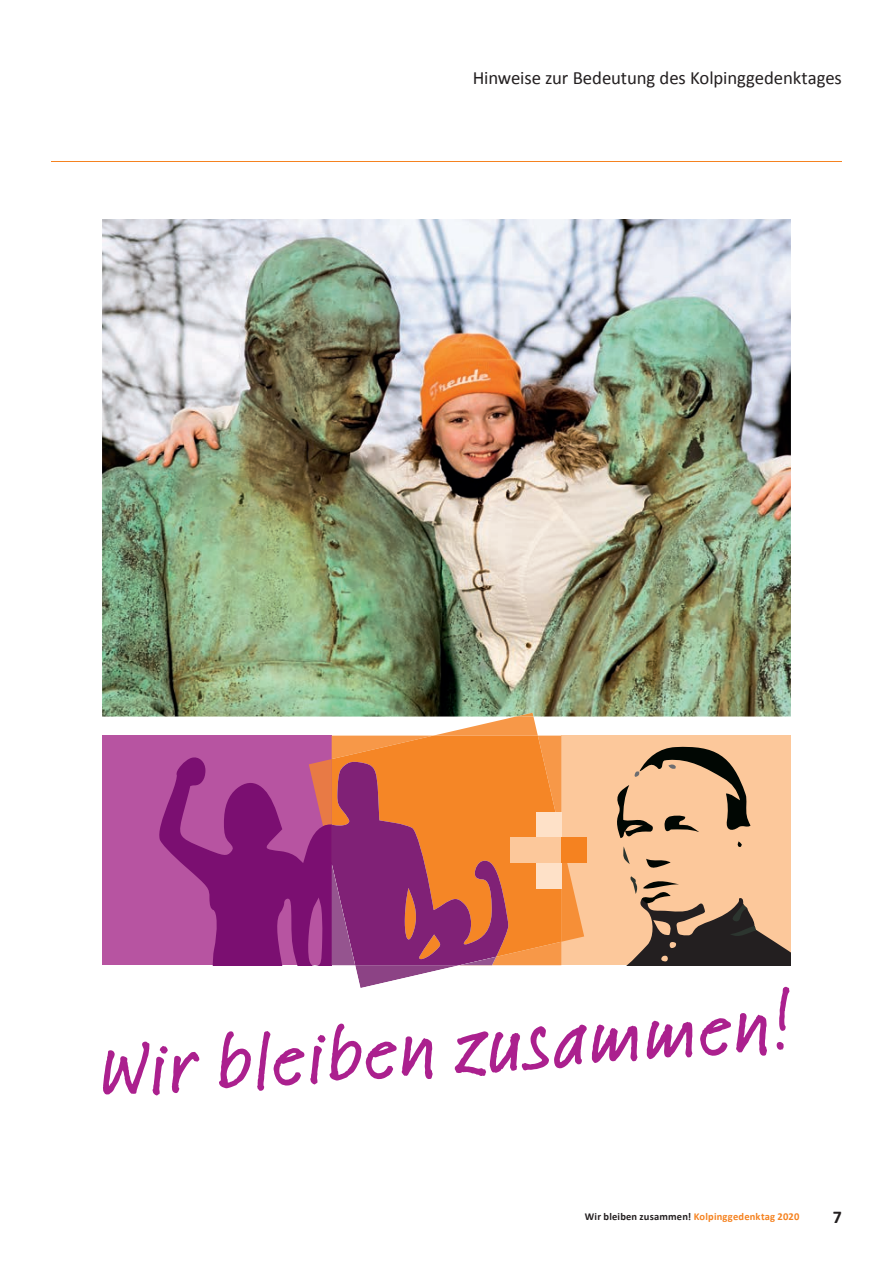
<style>
.page{position:relative;width:893px;height:1263px;background:#fff}
.page>*{position:absolute;margin:0;border:0;box-sizing:border-box;transform-origin:0 0}
.t1{font:18.75px "Calibri";letter-spacing:-.01em;color:#231f20}
.t2{font:700 18px "Calibri";color:#231f20}
.t3{font:700 10.5px "Calibri";letter-spacing:.02em;color:#f58220}
.s1{color:#231f20}
</style>
<div class="page">
<hr style="left:51px;top:161px;width:791px;height:1px;background:#f58220">
<img style="left:102px;top:219px;width:689px;height:497px">
<div style="left:102px;top:736px;width:230px;height:229px;background:#b754a1"></div>
<div style="left:561px;top:736px;width:230px;height:229px;background:#fcc89b"></div>
<svg style="left:433px;top:716px;width:105px;height:20px"></svg>
<img style="left:516px;top:713px;width:17px;height:3px">
<svg style="left:561px;top:745px;width:230px;height:220px"></svg>
<svg style="left:332px;top:736px;width:229px;height:221px;background:#f58a2e"></svg>
<svg style="left:159px;top:756px;width:349px;height:231px"></svg>
<div style="left:536px;top:812px;width:25px;height:77px;background:#fee1c8"></div>
<div style="left:510px;top:838px;width:51px;height:25px;background:#fcc89b"></div>
<div style="left:561px;top:838px;width:26px;height:25px;background:#f58220"></div>
<svg style="left:103px;top:987px;width:686px;height:108px"></svg>
<p class="t1" style="left:473px;top:66px;width:371px">Hinweise zur Bedeutung des Kolpinggedenktages</p>
<p class="t3" style="left:585px;top:1210px;width:216px"><span class="s1">Wir bleiben zusammen!</span> Kolpinggedenktag 2020</p>
<p class="t2" style="left:833px;top:1205px;width:11px">7</p>
</div>
